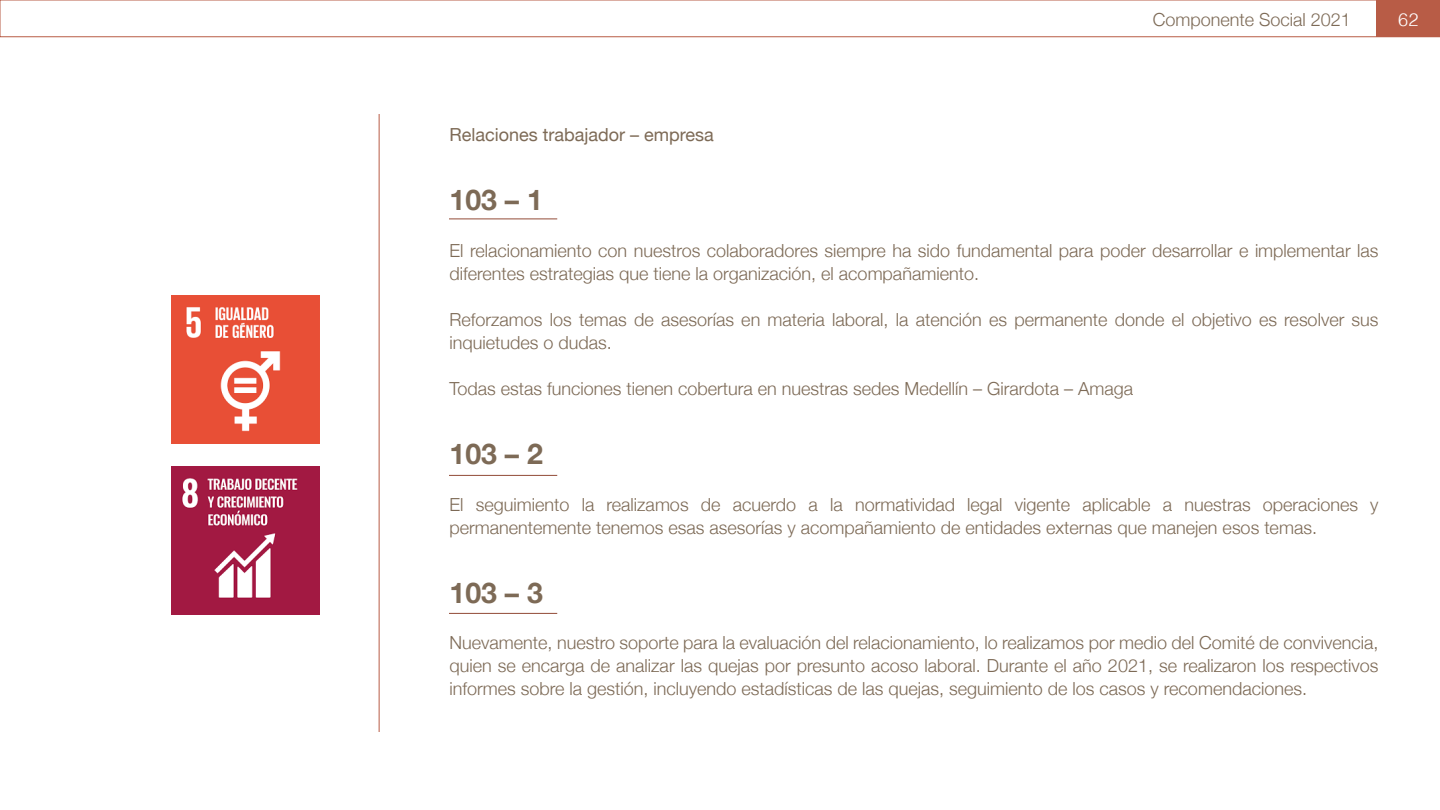
<style>
.page{position:relative;width:1440px;height:810px;background:#fff}
.page>*{position:absolute;margin:0;border:0;box-sizing:border-box;transform-origin:0 0}
.t1{font:700 28.5px "Helvetica Neue";color:#7d6a56}
.t2{font:300 18.08px "Helvetica";color:#fff}
.t3{font:300 18px/23.1px "Helvetica Neue";color:#7d6a56}
.t4{font:18px "Helvetica Neue";color:#7d6a56}
</style>
<div class="page">
<div style="left:0;top:0;width:1440px;height:37px;border:1px solid #b85c46"></div>
<div style="left:1377px;top:0;width:63px;height:37px;background:#b85c46"></div>
<img style="left:172px;top:296px;width:148px;height:147px">
<img style="left:172px;top:466px;width:148px;height:148px">
<hr style="left:379px;top:114px;width:1px;height:618px;background:#b85c46">
<hr style="left:449px;top:219px;width:108px;height:1px;background:#924b37">
<hr style="left:449px;top:475px;width:108px;height:1px;background:#924b37">
<hr style="left:449px;top:613px;width:108px;height:1px;background:#924b37">
<p class="t3" style="left:1153px;top:7px;width:200px">Componente Social 2021</p>
<p class="t2" style="left:1398px;top:4px;width:22px">62</p>
<p class="t4" style="left:450px;top:122px;width:266px">Relaciones trabajador – empresa</p>
<h1 class="t1" style="left:450px;top:178px;width:95px">103 – 1</h1>
<p class="t3" style="left:450px;top:237px;width:930px">El relacionamiento con nuestros colaboradores siempre ha sido fundamental para poder desarrollar e implementar las diferentes estrategias que tiene la organización, el acompañamiento.</p>
<p class="t3" style="left:450px;top:307px;width:931px">Reforzamos los temas de asesorías en materia laboral, la atención es permanente donde el objetivo es resolver sus inquietudes o dudas.</p>
<p class="t3" style="left:450px;top:376px;width:685px">Todas estas funciones tienen cobertura en nuestras sedes Medellín – Girardota – Amaga</p>
<h1 class="t1" style="left:450px;top:432px;width:95px">103 – 2</h1>
<p class="t3" style="left:450px;top:491px;width:931px">El seguimiento la realizamos de acuerdo a la normatividad legal vigente aplicable a nuestras operaciones y permanentemente tenemos esas asesorías y acompañamiento de entidades externas que manejen esos temas .</p>
<h1 class="t1" style="left:450px;top:571px;width:95px">103 – 3</h1>
<p class="t3" style="left:450px;top:630px;width:931px;text-align:justify">Nuevamente, nuestro soporte para la evaluación del relacionamiento, lo realizamos por medio del Comité de convivencia, quien se encarga de analizar las quejas por presunto acoso laboral. Durante el año 2021, se realizaron los respectivos informes sobre la gestión, incluyendo estadísticas de las quejas, seguimiento de los casos y recomendaciones.</p>
</div>
